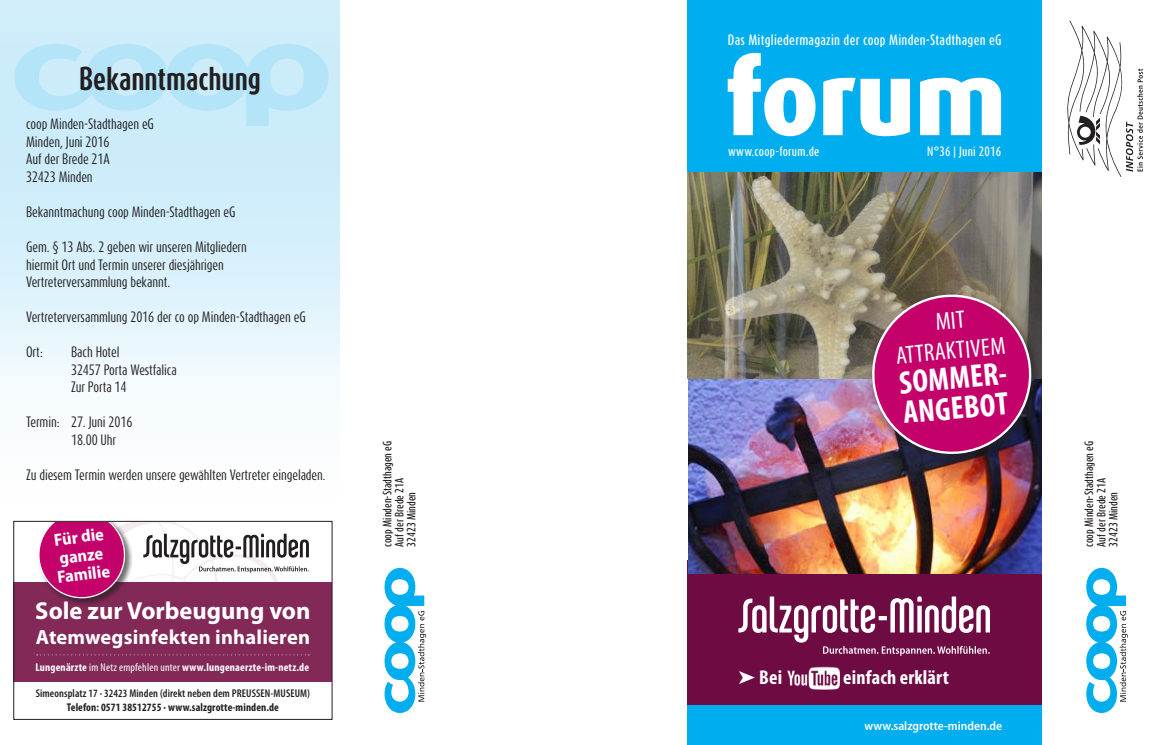
<style>
.page{position:relative;width:1166px;height:745px;background:#fff}
.page>*{position:absolute;margin:0;border:0;box-sizing:border-box;transform-origin:0 0}
.t1{font:800 104.5px "Dax";letter-spacing:-.01em;color:#fff}
.t2{font:700 condensed 32.5px/30px "Myriad Pro";color:#fff}
.t3{font:700 27.5px "Dax Compact";letter-spacing:-.005em;color:#231f20}
.t4{font:condensed 25px/30px "Myriad Pro";color:#fff;text-align:center}
.t5{font:700 24.62px "Myriad Pro";color:#fff}
.t6{font:700 20.5px "Myriad Pro";letter-spacing:.01em;color:#fff}
.t7{font:700 condensed 20px "Myriad Pro";letter-spacing:.01em;color:#fff}
.t8{font:700 semi-condensed 17.5px/18.8px "Myriad Pro";color:#fff}
.t9{font:12.5px/17.5px "Dax Compact";letter-spacing:-.01em;color:#231f20}
.t10{font:500 12.5px "Dax Compact";letter-spacing:.02em;color:#fff}
.t11{font:600 semi-condensed 12.5px "Myriad Pro";color:#fff}
.t12{font:700 condensed 11.25px "Myriad Pro";letter-spacing:.02em;color:#fff}
.t13{font:600 condensed 11.25px "Myriad Pro";letter-spacing:.01em;color:#231f20}
.t14{font:700 condensed 11.25px "Myriad Pro";letter-spacing:.01em;color:#231f20}
.t15{font:500 11.25px "Dax Compact";letter-spacing:.02em;color:#fff}
.t16{font:500 10px/12px "Dax Compact";color:#231f20}
.s1{font-size:11.25px}
.s2{font-weight:400}
</style>
<div class="page">
<div style="left:688px;top:560px;width:354px;height:159px;background:#6e0b43"></div>
<div style="left:687px;top:704px;width:355px;height:40px;background:#00aeef"></div>
<div style="left:687px;top:0;width:355px;height:172px;background:#00aeef"></div>
<svg style="left:384px;top:567px;width:42px;height:145px"></svg>
<svg style="left:0;top:0;width:340px;height:383px;background:#d8f0fb"></svg>
<svg style="left:14px;top:44px;width:315px;height:82px;background:#bfe7f8"></svg>
<svg style="left:1086px;top:567px;width:42px;height:145px"></svg>
<svg style="left:1067px;top:20px;width:76px;height:157px"></svg>
<svg style="left:738px;top:596px;width:252px;height:59px"></svg>
<img style="left:787px;top:666px;width:53px;height:24px">
<img style="left:688px;top:378px;width:354px;height:195px">
<img style="left:687px;top:172px;width:355px;height:206px">
<div style="left:867px;top:289px;width:176px;height:176px;background:#231f20;opacity:.65"></div>
<img style="left:868px;top:291px;width:167px;height:166px">
<div style="left:13px;top:581px;width:319px;height:100px;background:#822958"></div>
<svg style="left:37px;top:654px;width:272px;height:1px"></svg>
<div style="left:37px;top:510px;width:96px;height:96px;background:#231f20;opacity:.65"></div>
<svg style="left:36px;top:510px;width:273px;height:90px"></svg>
<div style="left:39px;top:503px;width:107px;height:18px;background:#fff"></div>
<div style="left:13px;top:520px;width:319px;height:199px;border:1px solid #231f20"></div>
<h3 class="t3" style="left:79px;top:61px;width:183px">Bekanntmachung</h3>
<p class="t9" style="left:26px;top:115px;width:129px">coop Minden-Stadthagen eG<br>Minden, Juni 2016<br>Auf der Brede 21A<br>32423 Minden</p>
<p class="t9" style="left:26px;top:203px;width:211px">Bekanntmachung coop Minden-Stadthagen eG</p>
<p class="t9" style="left:26px;top:238px;width:222px">Gem. § 13 Abs. 2 geben wir unseren Mitgliedern hiermit Ort und Termin unserer diesjährigen<br>Vertreterversammlung bekannt.</p>
<p class="t9" style="left:26px;top:308px;width:281px">Vertreterversammlung 2016 der co op Minden-Stadthagen eG</p>
<p class="t9" style="left:26px;top:343px;width:18px">Ort:</p>
<p class="t9" style="left:71px;top:343px;width:107px">Bach Hotel<br>32457 Porta Westfalica<br>Zur Porta 14</p>
<p class="t9" style="left:71px;top:413px;width:63px;text-indent:-45px">Termin: 27. Juni 2016<br>18.00 Uhr</p>
<p class="t9" style="left:26px;top:465px;width:301px">Zu diesem Termin werden unsere gewählten Vertreter eingeladen<span class="s1">.</span></p>
<h3 class="t8" style="left:52px;top:530px;width:54px;rotate:-7deg">Für die ganze<br>Familie</h3>
<h3 class="t5" style="left:35px;top:594px;width:277px">Sole zur Vorbeugung von</h3>
<h3 class="t6" style="left:36px;top:623px;width:276px">Atemwegsinfekten inhalieren</h3>
<p class="t12" style="left:35px;top:659px;width:275px">Lungenärzte <span class="s2">im Netz empfehlen unter</span> www.lungenaerzte-im-netz.de</p>
<p class="t13" style="left:36px;top:686px;width:276px">Simeonsplatz 17 · 32423 Minden (direkt neben dem PREUSSEN-MUSEUM)</p>
<p class="t14" style="left:67px;top:700px;width:214px">Telefon: 0571 38512755 · www.salzgrotte-minden.de</p>
<p class="t16" style="left:381px;top:546px;width:108px;rotate:-90deg">coop Minden-Stadthagen eG<br>Auf der Brede 21A<br>32423 Minden</p>
<p class="t10" style="left:728px;top:32px;width:275px">Das Mitgliedermagazin der coop Minden-Stadthagen eG</p>
<h1 class="t1" style="left:725px;top:39px;width:283px">forum</h1>
<p class="t15" style="left:728px;top:143px;width:93px">www.coop-forum.de</p>
<p class="t15" style="left:927px;top:144px;width:76px">N°36 | Juni 2016</p>
<h3 class="t4" style="left:892px;top:310px;width:111px;rotate:-5deg">MIT<br>ATTRAKTIVEM</h3>
<h2 class="t2" style="left:898px;top:367px;width:117px;rotate:-5deg">SOMMER-<br>ANGEBOT</h2>
<h3 class="t7" style="left:738px;top:664px;width:45px">➤ Bei</h3>
<h3 class="t7" style="left:843px;top:664px;width:107px">einfach erklärt</h3>
<p class="t11" style="left:864px;top:717px;width:139px">www.salzgrotte-minden.de</p>
<p class="t16" style="left:1083px;top:546px;width:108px;rotate:-90deg">coop Minden-Stadthagen eG<br>Auf der Brede 21A<br>32423 Minden</p>
</div>
